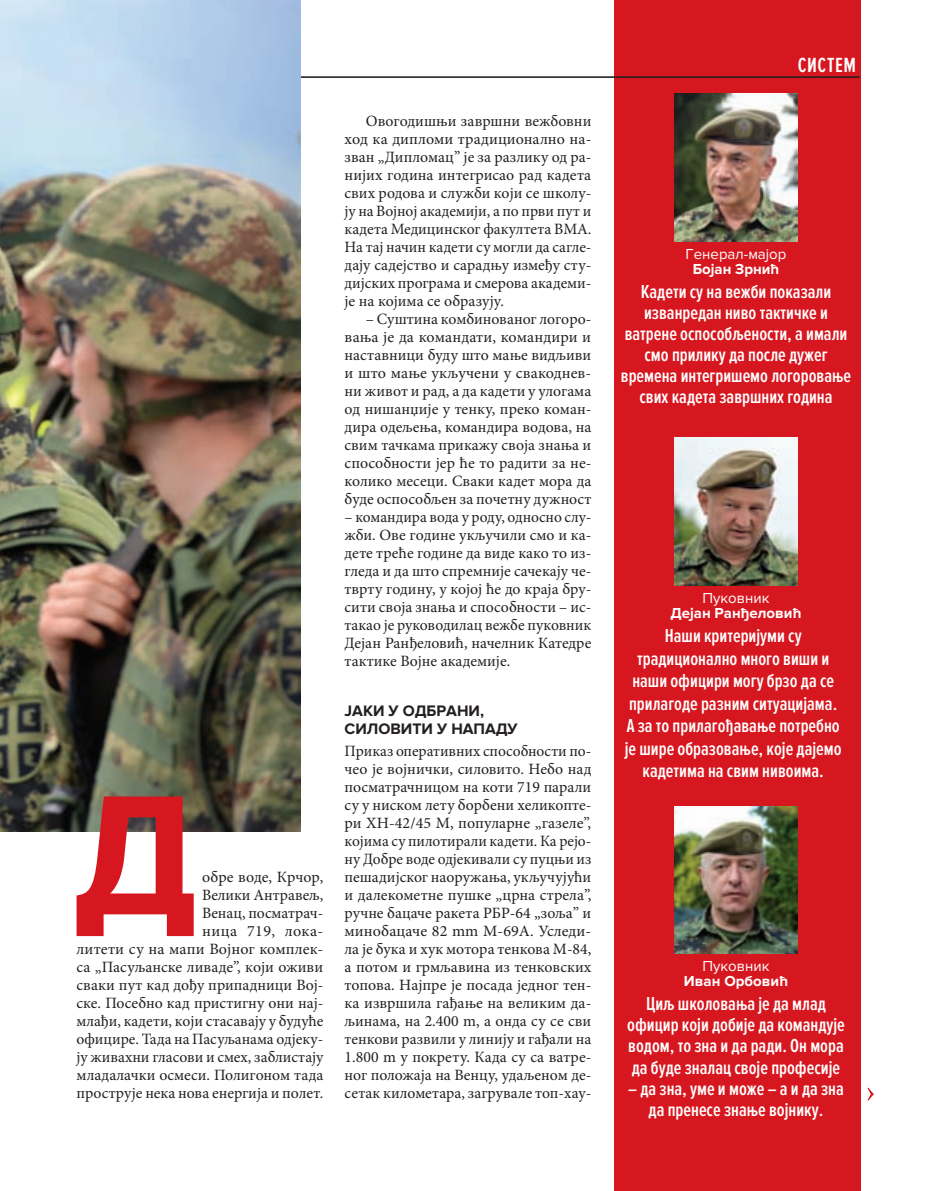
<style>
.page{position:relative;width:936px;height:1191px;background:#fff}
.page>*{position:absolute;margin:0;border:0;box-sizing:border-box;transform-origin:0 0}
.RubrikaDesno{font:600 21.3px "Proxima Nova Ex Cn";letter-spacing:.03em;color:#fff}
.podnaslov_Verzal_12{font:600 19.5px/21px "Proxima Nova Ex Cn";color:#fff;text-align:center}
.BodyPrviPasus{font:15.75px/18px "Minion Pro";color:#231f20;text-align:right}
.Body{font:15.75px/18px "Minion Pro";color:#231f20;text-align:justify}
.MedjunaslovCrni{font:700 15.75px/18px "Proxima Nova";color:#231f20}
.AutoriUTemiBroja{font:700 15px/15px "Proxima Nova";color:#fff;text-align:center}
.AutoriUTemiBroja-2{font:15px/15px "Proxima Nova";color:#fff;text-align:center}
.s1{font-weight:700}
.s2{font-weight:400}
</style>
<div class="page">
<div style="left:613px;top:0;width:247px;height:1191px;background:#d7171f"></div>
<hr style="left:77px;top:77px;width:782px;height:1px;background:#231f20">
<img style="left:0;top:0;width:300px;height:831px">
<svg style="left:77px;top:796px;width:117px;height:140px"></svg>
<svg style="left:867px;top:1087px;width:6px;height:13px"></svg>
<img style="left:675px;top:438px;width:122px;height:147px">
<img style="left:675px;top:806px;width:122px;height:147px">
<img style="left:675px;top:94px;width:122px;height:147px">
<p class="BodyPrviPasus" style="left:77px;top:868px;width:248px">обре воде, Крчор,<br>Велики Антравељ,<br>Венац, посматрач-<br>ница 719, лока-<br>литети су на мапи Војног комплек&shy;са „Пасуљанске ливаде”, који оживи сваки пут кад дођу припадници Вој&shy;ске. Посебно кад пристигну они нај&shy;млађи, кадети, који стасавају у будуће официре. Тада на Пасуљанама одјеку&shy;ју живахни гласови и смех, заблистају младалачки осмеси. Полигоном тада прострује нека нова енергија и полет.</p>
<p class="Body" style="left:344px;top:112px;width:248px;text-indent:21px">Овогодишњи завршни вежбовни ход ка дипломи традиционално на&shy;зван „Дипломац” је за разлику од ра&shy;нијих година интегрисао рад кадета свих родова и служби који се школу&shy;ју на Војној академији, а по први пут и кадета Медицинског факултета ВМА.<br>На тај начин кадети су могли да сагле&shy;дају садејство и сарадњу између сту&shy;дијских програма и смерова академи&shy;је на којима се образују.</p>
<p class="Body" style="left:344px;top:310px;width:248px;text-indent:21px">– Суштина комбинованог логоро&shy;вања је да командати, командири и наставници буду што мање видљиви и што мање укључени у свакоднев&shy;ни живот и рад, а да кадети у улогама од нишанџије у тенку, преко коман&shy;дира одељења, командира водова, на свим тачкама прикажу своја знања и способности јер ће то радити за не&shy;колико месеци. Сваки кадет мора да буде оспособљен за почетну дужност</p>
<p class="Body" style="left:344px;top:508px;width:248px">– командира вода у роду, односно слу&shy;жби. Ове године укључили смо и ка&shy;дете треће године да виде како то из&shy;гледа и да што спремније сачекају че&shy;тврту годину, у којој ће до краја бру&shy;сити своја знања и способности – ис&shy;такао је руководилац вежбе пуковник Дејан Ранђеловић, начелник Катедре тактике Војне академије.</p>
<p class="MedjunaslovCrni" style="left:344px;top:702px;width:175px">ЈАКИ У ОДБРАНИ,<br>СИЛОВИТИ У НАПАДУ</p>
<p class="BodyPrviPasus" style="left:344px;top:742px;width:248px;text-align:justify">Приказ оперативних способности по&shy;чео је војнички, силовито. Небо над посматрачницом на коти 719 парали су у ниском лету борбени хеликопте&shy;ри ХН-42/45 М, популарне „газеле”, којима су пилотирали кадети. Ка рејо&shy;ну Добре воде одјекивали су пуцњи из пешадијског наоружања, укључујући и далекометне пушке „црна стрела”, ручне бацаче ракета РБР-64 „зоља” и минобацаче 82 mm М-69А. Уследи&shy;ла је бука и хук мотора тенкова М-84, а потом и грмљавина из тенковских топова. Најпре је посада једног тен&shy;ка извршила гађање на великим да&shy;љинама, на 2.400 m, а онда су се сви тенкови развили у линију и гађали на 1.800 m у покрету. Када су са ватре&shy;ног положаја на Венцу, удаљеном де&shy;сетак километара, загрувале топ-хау-</p>
<p class="RubrikaDesno" style="left:797px;top:53px;width:60px">СИСТЕМ</p>
<p class="AutoriUTemiBroja-2" style="left:685px;top:246px;width:102px">Генерал-мајор<br><span class="s1">Бојан Зрнић</span></p>
<p class="podnaslov_Verzal_12" style="left:620px;top:281px;width:232px">Кадети су на вежби показали изванредан ниво тактичке и ватрене оспособљености, а имали смо прилику да после дужег времена интегришемо логоровање свих кадета завршних година</p>
<p class="AutoriUTemiBroja" style="left:670px;top:590px;width:132px"><span class="s2">Пуковник<br></span>Дејан Ранђеловић</p>
<p class="podnaslov_Verzal_12" style="left:624px;top:625px;width:218px;line-height:22.5px">Наши критеријуми су традиционално много виши и наши официри могу брзо да се прилагоде разним ситуацијама.<br>А за то прилагођавање потребно је шире образовање, које дајемо кадетима на свим нивоима.</p>
<p class="AutoriUTemiBroja" style="left:684px;top:959px;width:106px"><span class="s2">Пуковник<br></span>Иван Орбовић</p>
<p class="podnaslov_Verzal_12" style="left:627px;top:994px;width:219px">Циљ школовања је да млад официр који добије да командује водом, то зна и да ради. Он мора да буде зналац своје професије</p>
<p class="podnaslov_Verzal_12" style="left:628px;top:1078px;width:217px">– да зна, уме и може – а и да зна да пренесе знање војнику.</p>
</div>
